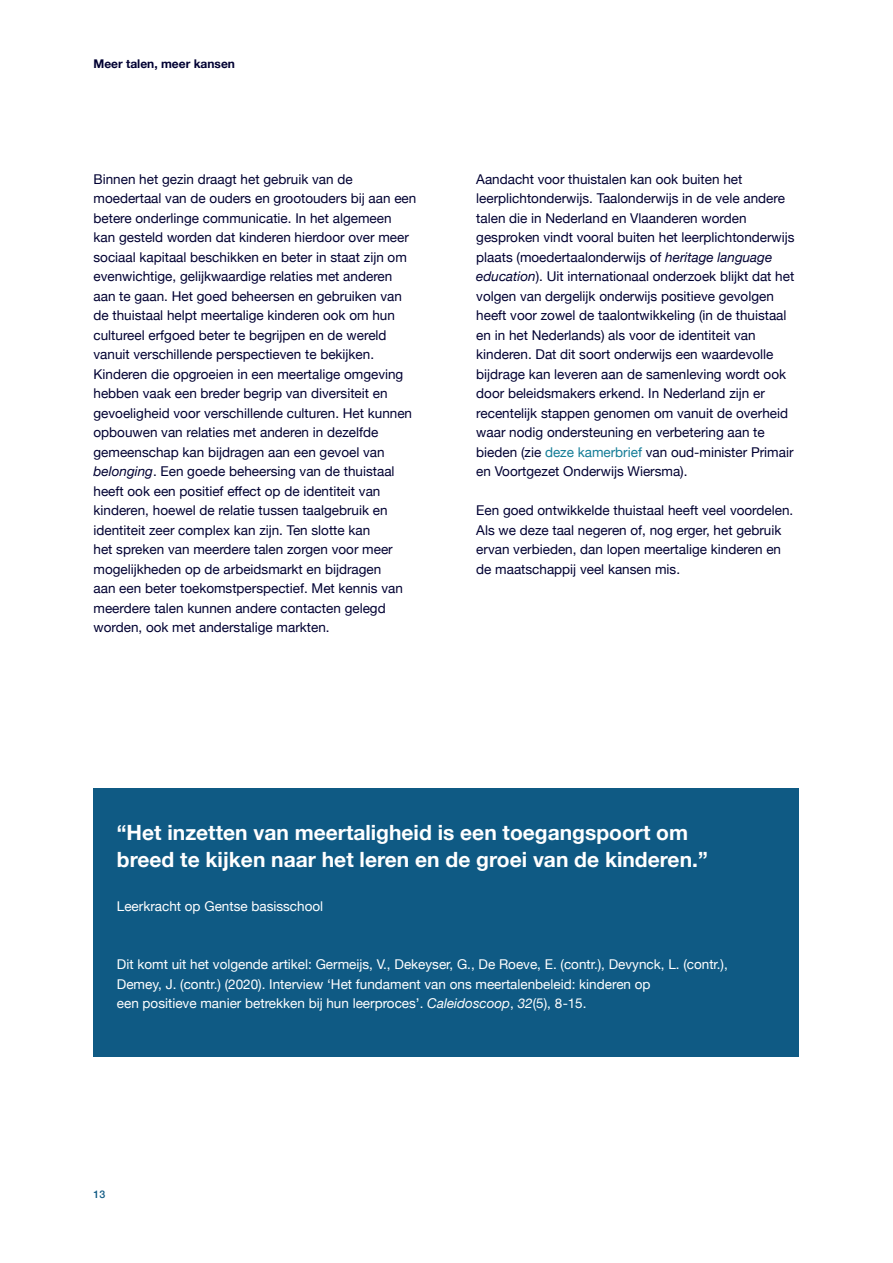
<style>
.page{position:relative;width:893px;height:1263px;background:#fff}
.page>*{position:absolute;margin:0;border:0;box-sizing:border-box;transform-origin:0 0}
.wit_op_kleurblok{font:700 21px/27px "Helvetica Neue";color:#fff}
.gewone_tekst{font:13.5px/19.5px "Helvetica Neue";color:#000032}
.gewone_tekst-2{font:13.5px/19.5px "Helvetica Neue";color:#fff}
.t1{font:700 12px "Helvetica Neue";color:#000032}
.t2{font:500 10.5px "Helvetica Neue";color:#0f5a84}
.s1{font-style:italic}
.s2{color:#137c96}
</style>
<div class="page">
<div style="left:94px;top:788px;width:705px;height:268px;background:#0f5a84"></div>
<p class="t1" style="left:94px;top:55px;width:143px">Meer talen, meer kansen</p>
<p class="gewone_tekst" style="left:94px;top:170px;width:324px">Binnen het gezin draagt het gebruik van de moedertaal van de ouders en grootouders bij aan een betere onderlinge communicatie. In het algemeen kan gesteld worden dat kinderen hierdoor over meer sociaal kapitaal beschikken en beter in staat zijn om evenwichtige, gelijkwaardige relaties met anderen aan te gaan. Het goed beheersen en gebruiken van de thuistaal helpt meertalige kinderen ook om hun cultureel erfgoed beter te begrijpen en de wereld vanuit verschillende perspectieven te bekijken.<br>Kinderen die opgroeien in een meertalige omgeving hebben vaak een breder begrip van diversiteit en gevoeligheid voor verschillende culturen. Het kunnen opbouwen van relaties met anderen in dezelfde gemeenschap kan bijdragen aan een gevoel van <span class="s1">belonging</span>. Een goede beheersing van de thuistaal heeft ook een positief effect op de identiteit van kinderen, hoewel de relatie tussen taalgebruik en identiteit zeer complex kan zijn. Ten slotte kan<br>het spreken van meerdere talen zorgen voor meer mogelijkheden op de arbeidsmarkt en bijdragen<br>aan een beter toekomstperspectief. Met kennis van meerdere talen kunnen andere contacten gelegd worden, ook met anderstalige markten.</p>
<p class="gewone_tekst" style="left:476px;top:170px;width:320px">Aandacht voor thuistalen kan ook buiten het leerplichtonderwijs. Taalonderwijs in de vele andere talen die in Nederland en Vlaanderen worden gesproken vindt vooral buiten het leerplichtonderwijs plaats (moedertaalonderwijs of <span class="s1">heritage language education</span>). Uit internationaal onderzoek blijkt dat het volgen van dergelijk onderwijs positieve gevolgen heeft voor zowel de taalontwikkeling (in de thuistaal en in het Nederlands) als voor de identiteit van kinderen. Dat dit soort onderwijs een waardevolle bijdrage kan leveren aan de samenleving wordt ook door beleidsmakers erkend. In Nederland zijn er recentelijk stappen genomen om vanuit de overheid waar nodig ondersteuning en verbetering aan te bieden (zie <span class="s2">deze kamerbrief</span> van oud-minister Primair en Voortgezet Onderwijs Wiersma).</p>
<p class="gewone_tekst" style="left:476px;top:501px;width:319px">Een goed ontwikkelde thuistaal heeft veel voordelen.<br>Als we deze taal negeren of, nog erger, het gebruik ervan verbieden, dan lopen meertalige kinderen en de maatschappij veel kansen mis.</p>
<p class="wit_op_kleurblok" style="left:117px;top:820px;width:592px">“Het inzetten van meertaligheid is een toegangspoort om breed te kijken naar het leren en de groei van de kinderen.”</p>
<p class="gewone_tekst-2" style="left:117px;top:897px;width:208px">Leerkracht op Gentse basisschool</p>
<p class="gewone_tekst-2" style="left:117px;top:955px;width:612px">Dit komt uit het volgende artikel: Germeijs, V., Dekeyser, G., De Roeve, E. (contr.), Devynck, L. (contr.),<br>Demey, J. (contr.) (2020). Interview ‘Het fundament van ons meertalenbeleid: kinderen op<br>een positieve manier betrekken bij hun leerproces’. <span class="s1">Caleidoscoop</span>, <span class="s1">32</span>(5), 8-15.</p>
<p class="t2" style="left:94px;top:1185px;width:13px">13</p>
</div>
